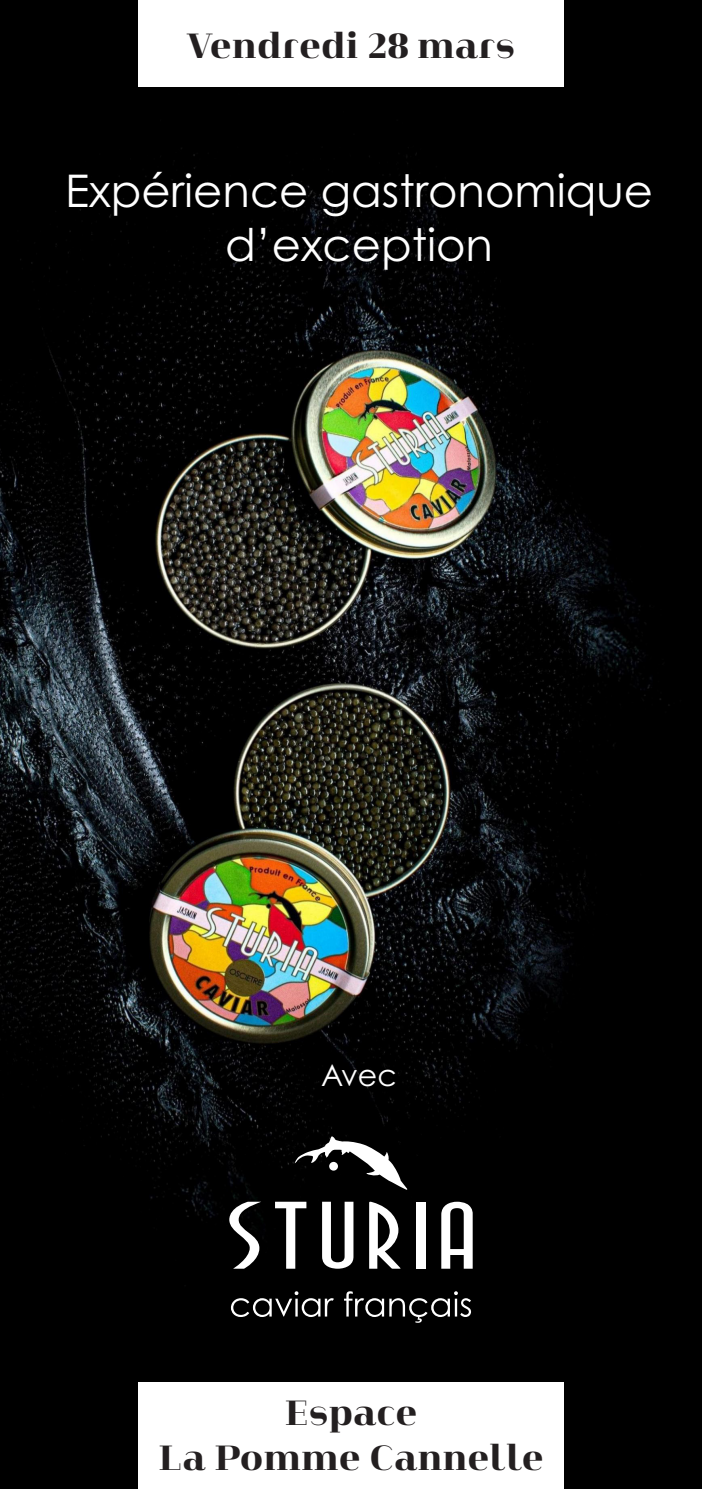
<style>
.page{position:relative;width:702px;height:1489px;background:#fff}
.page>*{position:absolute;margin:0;border:0;box-sizing:border-box;transform-origin:0 0}
.t1{font:45px "Century Gothic Pro";color:#fff}
.t2{font:800 37.5px/45px "Heimat Didone 20";color:#231f20;text-align:center}
.t3{font:30px "Century Gothic Pro";color:#fff}
</style>
<div class="page">
<img style="left:0;top:0;width:702px;height:1488px">
<div style="left:138px;top:0;width:425px;height:87px;background:#fff"></div>
<div style="left:138px;top:1382px;width:425px;height:106px;background:#fff"></div>
<svg style="left:275px;top:1201px;width:31px;height:67px"></svg>
<div style="left:416px;top:1201px;width:9px;height:67px;background:#fff"></div>
<svg style="left:229px;top:1201px;width:32px;height:67px"></svg>
<svg style="left:322px;top:1201px;width:31px;height:67px"></svg>
<svg style="left:441px;top:1201px;width:31px;height:67px"></svg>
<svg style="left:369px;top:1201px;width:32px;height:67px"></svg>
<svg style="left:294px;top:1136px;width:113px;height:53px"></svg>
<div style="left:329px;top:1161px;width:9px;height:9px;background:#fff;border-radius:50%"></div>
<svg style="left:231px;top:1291px;width:103px;height:25px;background:#353535"></svg>
<svg style="left:344px;top:1291px;width:127px;height:31px;background:#303030"></svg>
<p class="t2" style="left:187px;top:22px;width:330px">Vendredi 28 mars</p>
<p class="t1" style="left:65px;top:163px;width:589px">Expérience gastronomique</p>
<p class="t1" style="left:225px;top:217px;width:269px">d’exception</p>
<p class="t3" style="left:321px;top:1056px;width:77px">Avec</p>
<p class="t2" style="left:158px;top:1389px;width:387px">Espace<br>La Pomme Cannelle</p>
</div>
